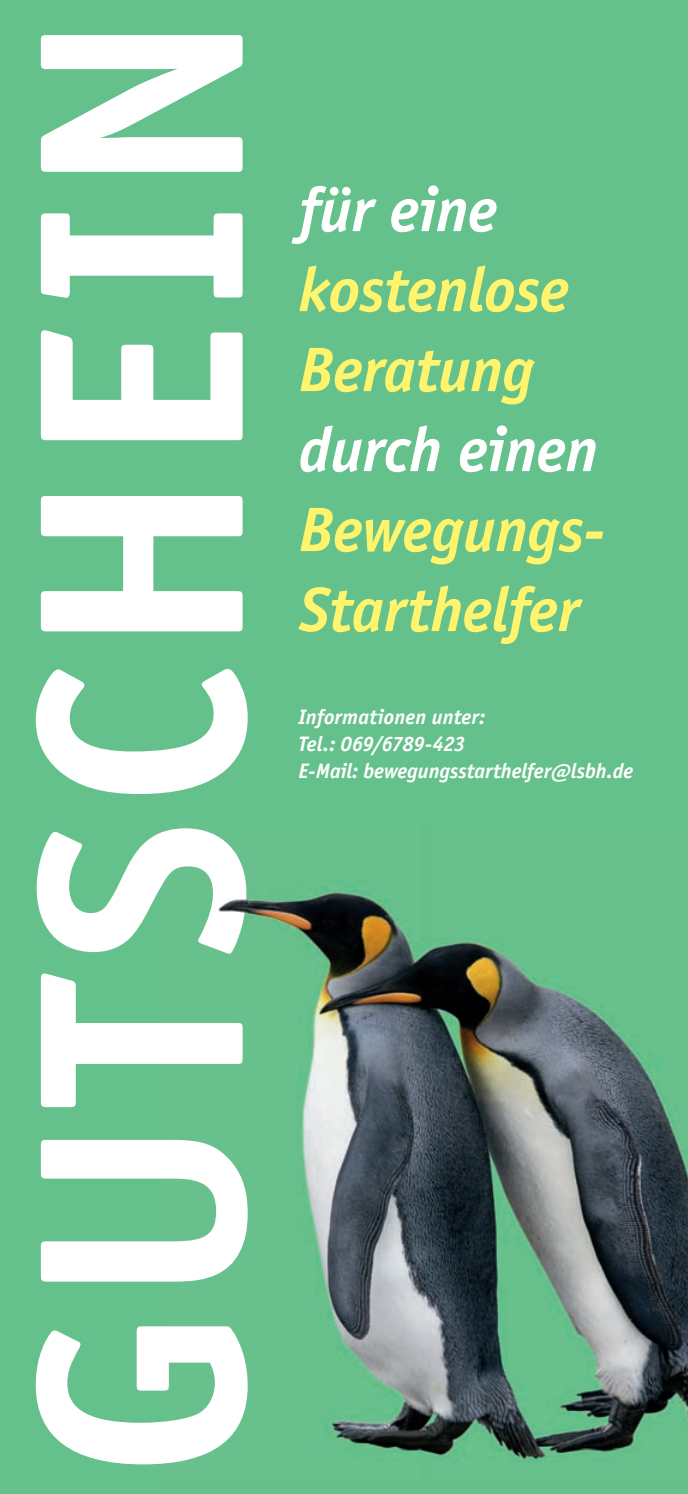
<style>
.page{position:relative;width:688px;height:1494px;background:#fff}
.page>*{position:absolute;margin:0;border:0;box-sizing:border-box;transform-origin:0 0}
.t1{font:700 315px "Sportiv";letter-spacing:.04em;color:#fff}
.t2{font:italic 700 67.5px/80px "Sportiv";letter-spacing:-.005em;color:#fff46d}
.t3{font:italic 700 67.5px "Sportiv";letter-spacing:-.01em;color:#fff}
.t4{font:italic 700 22.5px/27px "Sportiv";color:#fff}
</style>
<div class="page">
<div style="left:0;top:0;width:687px;height:1494px;background:#65c18b"></div>
<img style="left:247px;top:886px;width:440px;height:519px">
<img style="left:326px;top:1405px;width:361px;height:57px">
<img style="left:164px;top:828px;width:83px;height:636px">
<h1 class="t1" style="left:-40px;top:1476px;width:1463px;rotate:-90deg">GUTSCHEIN</h1>
<h2 class="t3" style="left:298px;top:172px;width:200px">für eine</h2>
<h2 class="t2" style="left:298px;top:250px;width:272px">kostenlose<br>Beratung</h2>
<h2 class="t3" style="left:298px;top:412px;width:301px">durch einen</h2>
<h2 class="t2" style="left:298px;top:490px;width:307px">Bewegungs-<br>Starthelfer</h2>
<p class="t4" style="left:298px;top:703px;width:336px">Informationen unter:<br>Tel.: 069/6789-423<br>E-Mail: bewegungsstarthelfer@lsbh.de</p>
</div>
